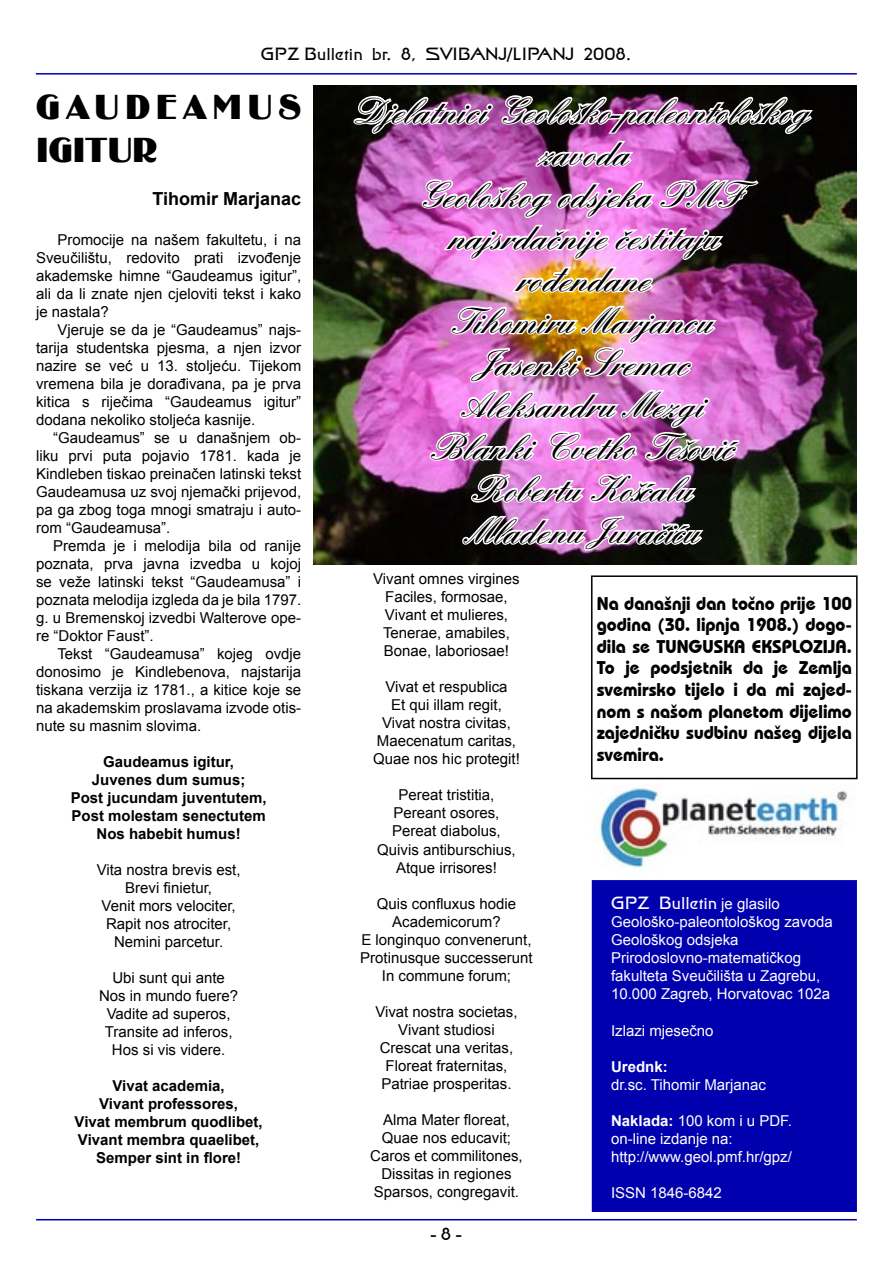
<style>
.page{position:relative;width:893px;height:1263px;background:#fff}
.page>*{position:absolute;margin:0;border:0;box-sizing:border-box;transform-origin:0 0}
.t1{font:600 36px/42px "Englische Sch T";color:#000;text-align:center}
.t2{font:36px/43.2px "Binner DEE";letter-spacing:.165em;color:#000}
.t3{font:700 18.3px/21.6px "Bauhaus IT Cby BT";color:#000;text-align:justify}
.t4{font:18px "Final Frontier";color:#000}
.t5{font:18px "Final Frontier";color:#fff}
.t6{font:700 18px "Arial";color:#000}
.t7{font:700 18px "Times New Roman";color:#000}
.t8{font:15px/18px "Arial";color:#000;text-align:center}
.t9{font:15px/18px "Arial";color:#fff}
.t10{font:700 15px/18px "Arial";color:#000;text-align:center}
.t11{font:700 15px "Arial";color:#fff}
.s1{font-family:"Final Frontier";font-weight:400}
.s2{font-family:"Arial";font-size:15px}
.s3{font-weight:700}
</style>
<div class="page">
<hr style="left:36px;top:73px;width:821px;height:2px;background:#0000af">
<hr style="left:36px;top:1219px;width:821px;height:1px;background:#0000af">
<img style="left:314px;top:85px;width:542px;height:480px">
<div style="left:592px;top:881px;width:264px;height:330px;background:#0000af"></div>
<div style="left:592px;top:880px;width:265px;height:332px;border:2px solid #0000af"></div>
<img style="left:351px;top:94px;width:469px;height:76px">
<img style="left:419px;top:177px;width:342px;height:383px">
<div style="left:591px;top:575px;width:267px;height:204px;border:2px solid #000"></div>
<img style="left:599px;top:783px;width:256px;height:89px">
<p class="t4" style="left:261px;top:46px;width:372px">GPZ Bulletin br. 8, SVIBANJ/LIPANJ 2008.</p>
<h1 class="t2" style="left:36px;top:86px;width:266px">GAUDEAMUS<br>IGITUR</h1>
<p class="t6" style="left:152px;top:187px;width:150px">Tihomir Marjanac</p>
<p class="t8" style="left:36px;top:231px;width:267px;text-align:justify;text-indent:21px">Promocije na našem fakultetu, i na Sveučilištu, redovito prati izvođenje akademske himne “Gaudeamus igitur”, ali da li znate njen cjeloviti tekst i kako je nastala?</p>
<p class="t8" style="left:36px;top:321px;width:267px;text-align:justify;text-indent:21px">Vjeruje se da je “Gaudeamus” najs&shy;tarija studentska pjesma, a njen izvor nazire se već u 13. stoljeću. Tijekom vremena bila je dorađivana, pa je prva kitica s riječima “Gaudeamus igitur” dodana nekoliko stoljeća kasnije.</p>
<p class="t8" style="left:36px;top:429px;width:267px;text-align:justify;text-indent:17px">“Gaudeamus” se u današnjem ob&shy;liku prvi puta pojavio 1781. kada je Kindleben tiskao preinačen latinski tekst Gaudeamusa uz svoj njemački prijevod, pa ga zbog toga mnogi smatraju i auto&shy;rom “Gaudeamusa”.</p>
<p class="t8" style="left:36px;top:537px;width:267px;text-align:justify;text-indent:17px">Premda je i melodija bila od ranije poznata, prva javna izvedba u kojoj se veže latinski tekst “Gaudeamusa” i poznata melodija izgleda da je bila 1797. g. u Bremenskoj izvedbi Walterove ope&shy;re “Doktor Faust”.</p>
<p class="t8" style="left:36px;top:645px;width:267px;text-align:justify;text-indent:21px">Tekst “Gaudeamusa” kojeg ovdje donosimo je Kindlebenova, najstarija tiskana verzija iz 1781., a kitice koje se na akademskim proslavama izvode otis&shy;nute su masnim slovima.</p>
<p class="t10" style="left:71px;top:753px;width:197px">Gaudeamus igitur,<br>Juvenes dum sumus;<br>Post jucundam juventutem,<br>Post molestam senectutem<br>Nos habebit humus!</p>
<p class="t8" style="left:97px;top:861px;width:145px">Vita nostra brevis est,<br>Brevi finietur,<br>Venit mors velociter,<br>Rapit nos atrociter,<br>Nemini parcetur.</p>
<p class="t8" style="left:99px;top:969px;width:141px">Ubi sunt qui ante<br>Nos in mundo fuere?<br>Vadite ad superos,<br>Transite ad inferos,<br>Hos si vis videre.</p>
<p class="t10" style="left:75px;top:1077px;width:190px">Vivat academia,<br>Vivant professores,<br>Vivat membrum quodlibet,<br>Vivant membra quaelibet,<br>Semper sint in flore!</p>
<h1 class="t1" style="left:351px;top:91px;width:459px">Djelatnici Geološko-paleontološkog zavoda<br>Geološkog odsjeka PMF najsrdačnije čestitaju<br>rođendane<br>Tihomiru Marjancu<br>Jasenki Sremac<br>Aleksandru Mezgi<br>Blanki Cvetko Tešović<br>Robertu Košćalu<br>Mladenu Juračiću</h1>
<p class="t8" style="left:373px;top:570px;width:148px">Vivant omnes virgines<br>Faciles, formosae,<br>Vivant et mulieres,<br>Tenerae, amabiles,<br>Bonae, laboriosae!</p>
<p class="t8" style="left:373px;top:678px;width:148px">Vivat et respublica<br>Et qui illam regit,<br>Vivat nostra civitas,<br>Maecenatum caritas,<br>Quae nos hic protegit!</p>
<p class="t8" style="left:377px;top:786px;width:140px">Pereat tristitia,<br>Pereant osores,<br>Pereat diabolus,<br>Quivis antiburschius,<br>Atque irrisores!</p>
<p class="t8" style="left:360px;top:894px;width:174px">Quis confluxus hodie<br>Academicorum?<br>E longinquo convenerunt,<br>Protinusque successerunt<br>In commune forum;</p>
<p class="t8" style="left:375px;top:1002px;width:144px">Vivat nostra societas,<br>Vivant studiosi<br>Crescat una veritas,<br>Floreat fraternitas,<br>Patriae prosperitas.</p>
<p class="t8" style="left:370px;top:1110px;width:154px">Alma Mater floreat,<br>Quae nos educavit;<br>Caros et commilitones,<br>Dissitas in regiones<br>Sparsos, congregavit.</p>
<p class="t7" style="left:430px;top:1221px;width:33px">- <span class="s1">8</span> -</p>
<p class="t3" style="left:597px;top:592px;width:257px">Na današnji dan točno prije 100 godina (30. lipnja 1908.) dogo&shy;dila se TUNGUSKA EKSPLOZIJA.<br>To je podsjetnik da je Zemlja svemirsko tijelo i da mi zajed&shy;nom s našom planetom dijelimo zajedničku sudbinu našeg dijela svemira.</p>
<p class="t5" style="left:611px;top:895px;width:170px">GPZ Bulletin <span class="s2">je glasilo</span></p>
<p class="t9" style="left:611px;top:913px;width:223px">Geološko-paleontološkog zavoda<br>Geološkog odsjeka<br>Prirodoslovno-matematičkog fakulteta Sveučilišta u Zagrebu,<br>10.000 Zagreb, Horvatovac 102a</p>
<p class="t9" style="left:611px;top:1021px;width:104px">Izlazi mjesečno</p>
<p class="t11" style="left:611px;top:1056px;width:58px">Urednk:</p>
<p class="t9" style="left:611px;top:1075px;width:157px">dr.sc. Tihomir Marjanac</p>
<p class="t9" style="left:611px;top:1111px;width:182px"><span class="s3">Naklada:</span> 100 kom i u PDF. on-line izdanje na: http://www.geol.pmf.hr/gpz/</p>
<p class="t9" style="left:611px;top:1183px;width:112px">ISSN 1846-6842</p>
</div>
